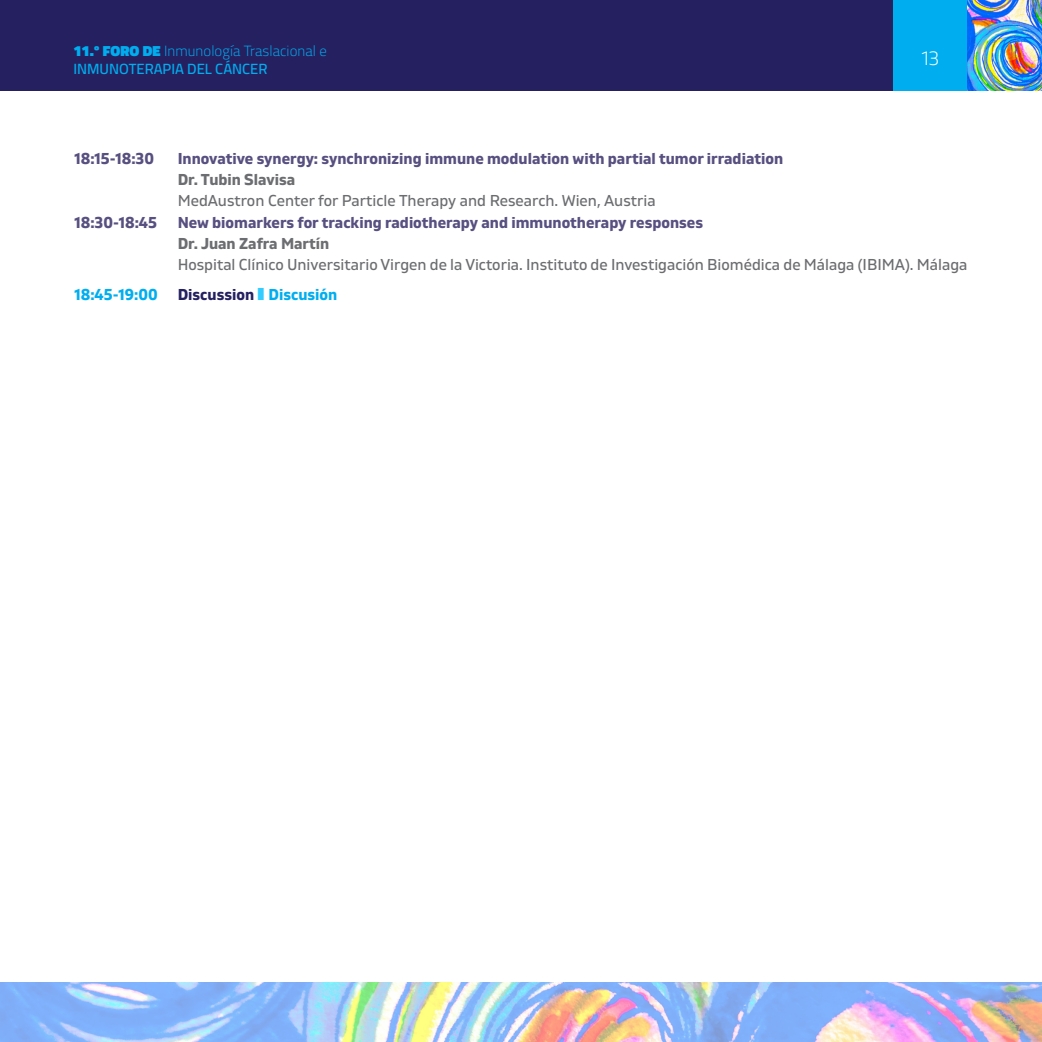
<style>
.page{position:relative;width:1042px;height:1042px;background:#fff}
.page>*{position:absolute;margin:0;border:0;box-sizing:border-box;transform-origin:0 0}
.t1{font:300 19.25px "Gilam";color:#fff}
.t2{font:15.75px "Gilam";color:#6c6d70}
.t3{font:700 15.75px "Gilam";color:#575080}
.t4{font:700 15.75px "Gilam";color:#6c6d70}
.t5{font:700 15.75px "Gilam";color:#252161}
.t6{font:700 15.75px "Gilam";color:#00aeef}
.t7{font:14.7px/17.7px "Cairo";color:#00aeef}
.s1{font-weight:300}
.s2{color:#3cf}
.s3{color:#00aeef}
</style>
<div class="page">
<div style="left:0;top:0;width:1042px;height:90px;background:#252161"></div>
<img style="left:0;top:982px;width:1042px;height:60px">
<hr style="left:0;top:0;width:1px;height:90px;background:#00aeef">
<div style="left:893px;top:0;width:75px;height:90px;background:#00aeef"></div>
<img style="left:967px;top:0;width:75px;height:90px">
<p class="t7" style="left:73px;top:42px;width:255px">11.º FORO DE <span class="s1">Inmunología Traslacional e<br></span>INMUNOTERAPIA DEL CÁNCER</p>
<p class="t1" style="left:922px;top:44px;width:19px">13</p>
<p class="t3" style="left:74px;top:146px;width:81px">18:15-18:30</p>
<p class="t3" style="left:178px;top:146px;width:607px">Innovative synergy: synchronizing immune modulation with partial tumor irradiation</p>
<p class="t4" style="left:178px;top:167px;width:119px">Dr. Tubin Slavisa</p>
<p class="t2" style="left:178px;top:188px;width:479px">MedAustron Center for Particle Therapy and Research. Wien, Austria</p>
<p class="t3" style="left:74px;top:211px;width:84px">18:30-18:45</p>
<p class="t3" style="left:178px;top:211px;width:527px">New biomarkers for tracking radiotherapy and immunotherapy responses</p>
<p class="t4" style="left:178px;top:232px;width:153px">Dr. Juan Zafra Martín</p>
<p class="t2" style="left:178px;top:253px;width:791px">Hospital Clínico Universitario Virgen de la Victoria. Instituto de Investigación Biomédica de Málaga (IBIMA). Málaga</p>
<p class="t6" style="left:74px;top:283px;width:85px">18:45-19:00</p>
<p class="t5" style="left:178px;top:283px;width:161px">Discussion <span class="s2">❚</span> <span class="s3">Discusión</span></p>
</div>
